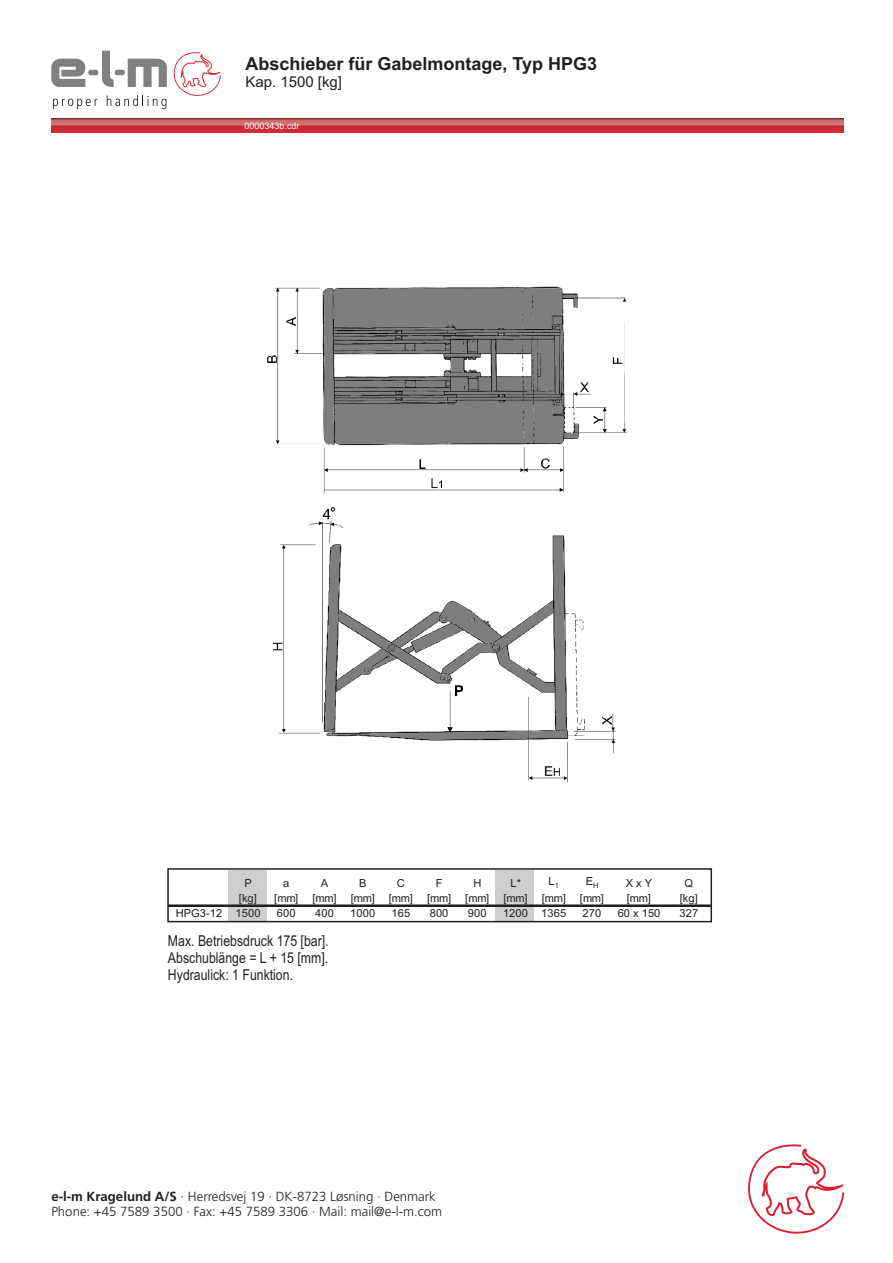
<style>
.page{position:relative;width:893px;height:1263px;background:#fff}
.page>*{position:absolute;margin:0;border:0;box-sizing:border-box;transform-origin:0 0}
.t1{font:700 18px "Arial";color:#231f20}
.t2{font:15px/17px "Arial Narrow";color:#231f20;text-align:justify}
.t3{font:15px "Arial";color:#231f20}
.t4{font:300 13.2px/15.3px "Frutiger LT Com";color:#231f20}
.t5{font:11.1px/14.9px "Arial";letter-spacing:.005em;color:#231f20;text-align:center}
.t6{font:9px "Arial";color:#fff}
.s1{font-style:inherit}
</style>
<div class="page">
<svg style="left:173px;top:52px;width:48px;height:44px"></svg>
<div style="left:88px;top:70px;width:10px;height:5px;background:#808083;border-radius:2px"></div>
<div style="left:115px;top:70px;width:10px;height:5px;background:#808083;border-radius:2px"></div>
<svg style="left:53px;top:99px;width:44px;height:10px"></svg>
<svg style="left:107px;top:95px;width:59px;height:14px"></svg>
<svg style="left:51px;top:59px;width:34px;height:28px"></svg>
<svg style="left:128px;top:59px;width:39px;height:28px"></svg>
<svg style="left:102px;top:51px;width:12px;height:36px"></svg>
<img style="left:51px;top:119px;width:792px;height:14px">
<svg style="left:748px;top:1144px;width:96px;height:90px"></svg>
<div style="left:228px;top:870px;width:39px;height:51px;background:#cecece"></div>
<div style="left:496px;top:870px;width:38px;height:51px;background:#cecece"></div>
<hr style="left:168px;top:905px;width:542px;height:2px;background:#231f20">
<div style="left:167px;top:868px;width:545px;height:54px;border:2px solid #231f20"></div>
<img style="left:267px;top:286px;width:360px;height:497px">
<h1 class="t1" style="left:245px;top:57px;width:353px">Abschieber für Gabelmontage, Typ HPG3</h1>
<h2 class="t3" style="left:245px;top:76px;width:98px">Kap. 1500 [kg]</h2>
<p class="t6" style="left:245px;top:123px;width:57px">0000343b.cdr</p>
<p class="t5" style="left:239px;top:876px;width:20px">P [kg]</p>
<p class="t5" style="left:274px;top:876px;width:26px">a [mm]</p>
<p class="t5" style="left:312px;top:876px;width:26px">A [mm]</p>
<p class="t5" style="left:351px;top:876px;width:26px">B [mm]</p>
<p class="t5" style="left:389px;top:876px;width:26px">C [mm]</p>
<p class="t5" style="left:427px;top:876px;width:26px">F [mm]</p>
<p class="t5" style="left:465px;top:876px;width:26px">H [mm]</p>
<p class="t5" style="left:503px;top:876px;width:26px">L* [mm]</p>
<p class="t5" style="left:542px;top:874px;width:26px;line-height:16.2px">L<sub>1 </sub>[mm]</p>
<p class="t5" style="left:580px;top:874px;width:26px;line-height:16.2px">E<sub>H </sub>[mm]</p>
<p class="t5" style="left:626px;top:876px;width:28px;text-align:left">X x Y [mm]</p>
<p class="t5" style="left:680px;top:876px;width:20px">Q [kg]</p>
<p class="t5" style="left:176px;top:906px;width:86px">HPG3-12 1500</p>
<p class="t5" style="left:277px;top:906px;width:20px">600</p>
<p class="t5" style="left:315px;top:906px;width:20px">400</p>
<p class="t5" style="left:350px;top:906px;width:26px">1000</p>
<p class="t5" style="left:392px;top:906px;width:20px">165</p>
<p class="t5" style="left:430px;top:906px;width:20px">800</p>
<p class="t5" style="left:468px;top:906px;width:20px">900</p>
<p class="t5" style="left:503px;top:906px;width:65px">1200 1365</p>
<p class="t5" style="left:583px;top:906px;width:20px">270</p>
<p class="t5" style="left:618px;top:906px;width:44px">60 x 150</p>
<p class="t5" style="left:680px;top:906px;width:20px">327</p>
<h2 class="t2" style="left:168px;top:934px;width:162px">Max. Betriebsdruck 175 [bar].<br>Abschublänge = L + 15 [mm].<br>Hydraulick: 1 Funktion.</h2>
<p class="t4" style="left:51px;top:1190px;width:392px"><span class="s1">e-l-m Kragelund A/S</span> · Herredsvej 19 · DK-8723 Løsning · Denmark<br>Phone: +45 7589 3500 · Fax: +45 7589 3306 · Mail: mail@e-l-m.com</p>
</div>
